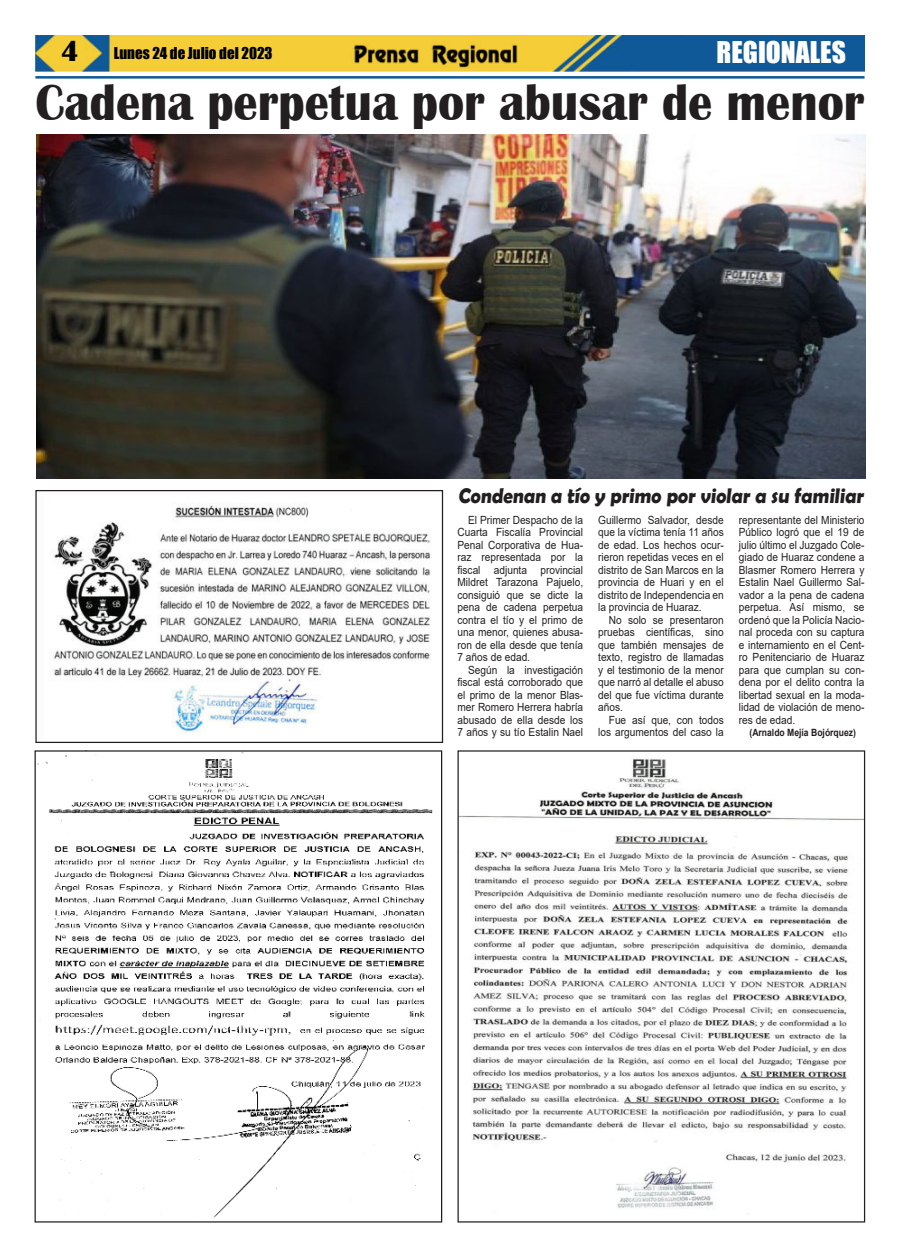
<style>
.page{position:relative;width:900px;height:1258px;background:#fff}
.page>*{position:absolute;margin:0;border:0;box-sizing:border-box;transform-origin:0 0}
.t1{font:700 52.62px "Britannic";color:#231f20;scale:.92 1}
.t2{font:27.5px "Impact";color:#fff}
.t3{font:700 21.25px "Berlin Sans FB Demi";color:#231f20;scale:.91 1}
.t4{font:15px "Impact";color:#000}
.t5{font:11.25px/12.5px "Arial";color:#231f20;text-align:justify;scale:.9 1}
.t6{font:700 10px "Arial";color:#231f20;scale:.86 1}
.s1{font-family:"Britannic";font-weight:700;font-size:30px}
</style>
<div class="page">
<img style="left:35px;top:35px;width:830px;height:36px">
<hr style="left:35px;top:76px;width:830px;height:3px;background:#0f5998">
<img style="left:351px;top:41px;width:169px;height:27px">
<img style="left:53px;top:504px;width:378px;height:230px">
<div style="left:35px;top:490px;width:408px;height:253px;border:1px solid #231f20"></div>
<img style="left:37px;top:752px;width:396px;height:466px">
<img style="left:459px;top:758px;width:404px;height:450px">
<img style="left:37px;top:135px;width:828px;height:343px">
<h3 class="t4" style="left:61px;top:45px;width:213px"><span class="s1">4</span> Lunes 24 de Julio del 2023</h3>
<h2 class="t2" style="left:717px;top:37px;width:131px">REGIONALES</h2>
<h1 class="t1" style="left:35px;top:84px;width:903px">Cadena perpetua por abusar de menor</h1>
<h3 class="t3" style="left:458px;top:484px;width:450px">Condenan a tío y primo por violar a su familiar</h3>
<p class="t5" style="left:457px;top:515px;width:141px;text-indent:11px">El Primer Despacho de la Cuarta Fiscalía Provincial Penal Corporativa de Hua&shy;raz representada por la fiscal adjunta provincial Mildret Tarazona Pajuelo, consiguió que se dicte la pena de cadena perpetua contra el tío y el primo de una menor, quienes abusa&shy;ron de ella desde que tenía 7 años de edad.</p>
<p class="t5" style="left:457px;top:665px;width:141px;text-indent:11px">Según la investigación fiscal está corroborado que el primo de la menor Blas&shy;mer Romero Herrera habría abusado de ella desde los 7 años y su tío Estalin Nael</p>
<p class="t5" style="left:598px;top:515px;width:141px">Guillermo Salvador, desde que la víctima tenía 11 años de edad. Los hechos ocur&shy;rieron repetidas veces en el distrito de San Marcos en la provincia de Huari y en el distrito de Independencia en la provincia de Huaraz.</p>
<p class="t5" style="left:598px;top:615px;width:141px;text-indent:11px">No solo se presentaron pruebas científicas, sino que también mensajes de texto, registro de llamadas y el testimonio de la menor que narró al detalle el abuso del que fue víctima durante años.</p>
<p class="t5" style="left:598px;top:715px;width:141px;text-align:right">Fue así que, con todos los argumentos del caso la</p>
<p class="t5" style="left:739px;top:515px;width:141px">representante del Ministerio Público logró que el 19 de julio último el Juzgado Cole&shy;giado de Huaraz condene a Blasmer Romero Herrera y Estalin Nael Guillermo Sal&shy;vador a la pena de cadena perpetua. Así mismo, se ordenó que la Policía Nacio&shy;nal proceda con su captura e internamiento en el Cent&shy;ro Penitenciario de Huaraz para que cumplan su con&shy;dena por el delito contra la libertad sexual en la moda&shy;lidad de violación de meno&shy;res de edad.</p>
<p class="t6" style="left:750px;top:729px;width:125px">(Arnaldo Mejía Bojórquez)</p>
</div>
